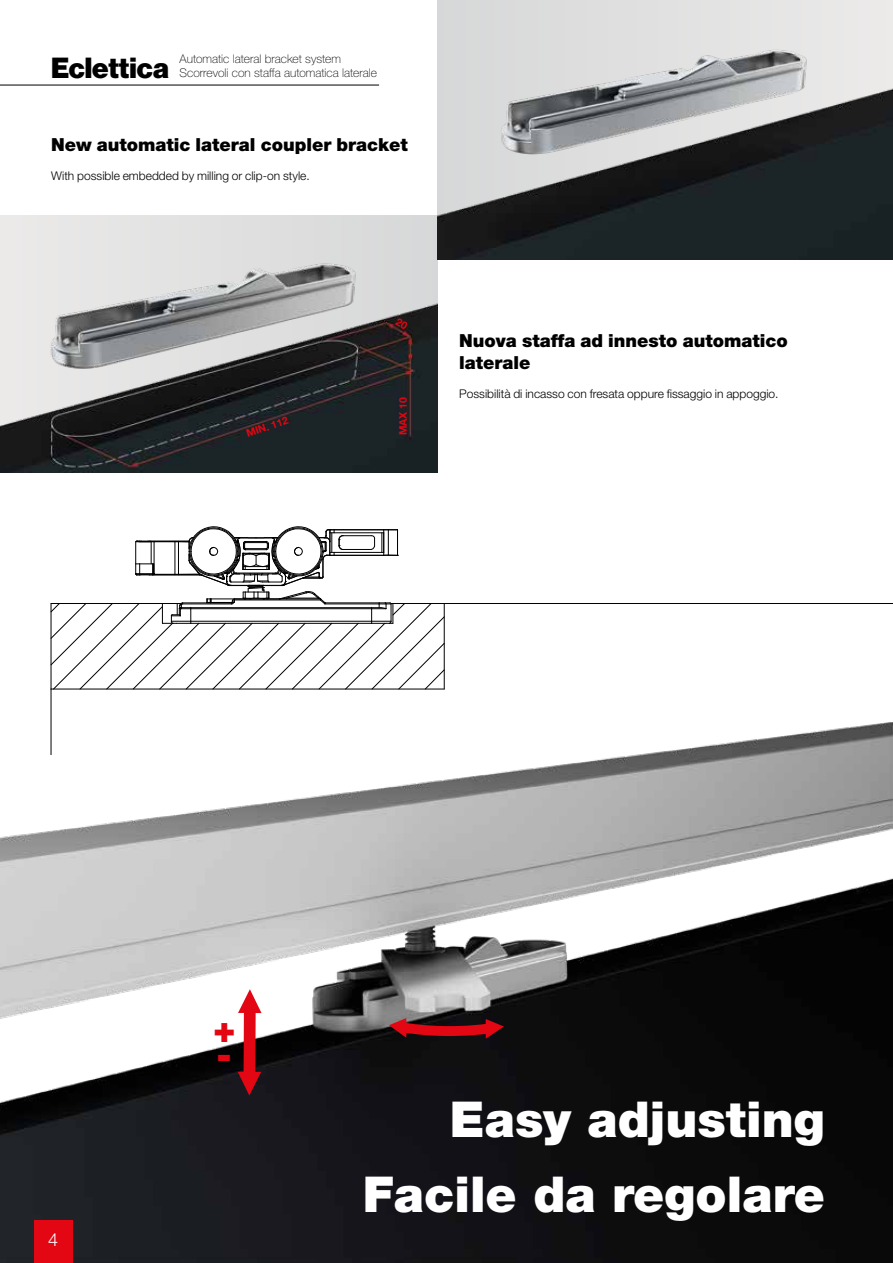
<style>
.page{position:relative;width:893px;height:1263px;background:#fff}
.page>*{position:absolute;margin:0;border:0;box-sizing:border-box;transform-origin:0 0}
.t1{font:900 49.5px/75px "Helvetica Neue LT Std";color:#fff;text-align:right}
.t2{font:900 37.5px/26.8px "Helvetica Neue LT Std";color:#e30613}
.t3{font:900 28.5px "BW Haas Head 95";color:#000}
.t4{font:900 18px/21.6px "Helvetica Neue LT Std";color:#000}
.t5{font:300 18px "Helvetica Neue LT Std";color:#fff}
.t6{font:300 12px "Helvetica Neue LT Std";color:#000}
.t7{font:100 12px/14.4px "Helvetica Neue LT Std";color:#000}
.t8{font:700 10.5px "Helvetica Neue LT Std";color:#e30613}
</style>
<div class="page">
<div style="left:438px;top:0;width:455px;height:259px;background:#e1e1e1"></div>
<div style="left:0;top:216px;width:438px;height:257px;background:#e1e1e1"></div>
<img style="left:438px;top:43px;width:455px;height:216px">
<img style="left:0;top:259px;width:438px;height:214px">
<hr style="left:51px;top:689px;width:1px;height:66px;background:#000">
<hr style="left:444px;top:603px;width:449px;height:1px;background:#000">
<svg style="left:50px;top:526px;width:395px;height:164px"></svg>
<img style="left:0;top:723px;width:893px;height:540px">
<svg style="left:389px;top:1018px;width:115px;height:21px;background:#770e15"></svg>
<svg style="left:238px;top:989px;width:23px;height:106px"></svg>
<hr style="left:0;top:85px;width:379px;height:1px;background:#000">
<div style="left:34px;top:1220px;width:39px;height:43px;background:#e30613"></div>
<svg style="left:395px;top:318px;width:13px;height:12px"></svg>
<h3 class="t3" style="left:51px;top:51px;width:119px">Eclettica</h3>
<p class="t7" style="left:180px;top:52px;width:199px">Automatic lateral bracket system<br>Scorrevoli con staffa automatica laterale</p>
<h3 class="t4" style="left:51px;top:134px;width:358px">New automatic lateral coupler bracket</h3>
<p class="t6" style="left:51px;top:168px;width:260px">With possible embedded by milling or clip-on style.</p>
<p class="t8" style="left:244px;top:427px;width:45px;rotate:-18deg">MIN. 112</p>
<p class="t8" style="left:397px;top:435px;width:40px;rotate:-90deg">MAX 10</p>
<h3 class="t4" style="left:459px;top:330px;width:330px">Nuova staffa ad innesto automatico laterale</h3>
<p class="t6" style="left:459px;top:386px;width:321px">Possibilità di incasso con fresata oppure fissaggio in appoggio.</p>
<h2 class="t2" style="left:213px;top:1014px;width:24px">+ -</h2>
<h3 class="t5" style="left:48px;top:1229px;width:12px">4</h3>
<h1 class="t1" style="left:363px;top:1081px;width:464px">Easy adjusting<br>Facile da regolare</h1>
</div>
